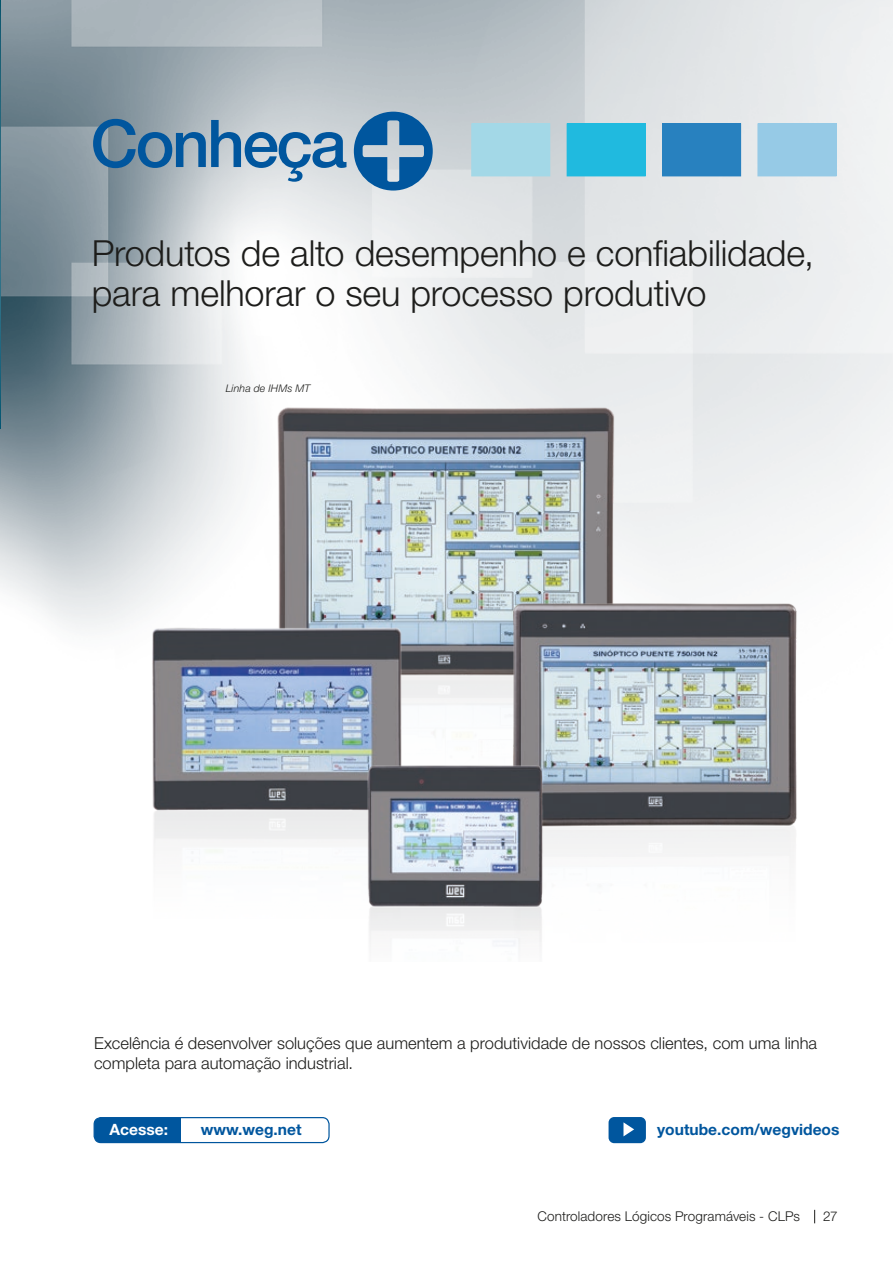
<style>
.page{position:relative;width:893px;height:1263px;background:#fff}
.page>*{position:absolute;margin:0;border:0;box-sizing:border-box;transform-origin:0 0}
.t1{font:500 65.85px "Helvetica Neue LT Pro";letter-spacing:-.04em;color:#00569e}
.t2{font:300 36px/40.2px "Helvetica Neue LT Pro";letter-spacing:-.005em;color:#1d1d1b}
.t3{font:300 16.5px/19.8px "Helvetica Neue LT Pro";color:#1d1d1b}
.t4{font:700 15.6px "Helvetica Neue LT Pro";color:#00569e}
.t5{font:700 15.6px "Helvetica Neue LT Pro";color:#fff}
.t6{font:300 13.5px "Helvetica Neue LT Pro";letter-spacing:.01em;color:#1d1d1b}
.t7{font:italic 300 10.5px "Helvetica Neue LT Pro";letter-spacing:.015em;color:#1d1d1b}
</style>
<div class="page">
<svg style="left:814px;top:1210px;width:1px;height:13px"></svg>
<img style="left:0;top:0;width:893px;height:629px">
<div style="left:472px;top:124px;width:78px;height:52px;background:#a3d8e7"></div>
<div style="left:567px;top:124px;width:78px;height:52px;background:#20badf"></div>
<div style="left:662px;top:124px;width:79px;height:52px;background:#2881bf"></div>
<div style="left:758px;top:124px;width:78px;height:52px;background:#96cae6"></div>
<svg style="left:354px;top:112px;width:79px;height:79px;background:#598db7"></svg>
<div style="left:94px;top:1117px;width:235px;height:25px;background:#00569e;border-radius:7px"></div>
<div style="left:181px;top:1117px;width:148px;height:25px;background:#fff"></div>
<div style="left:94px;top:1117px;width:236px;height:26px;border:1px solid #00569e;border-radius:7px"></div>
<svg style="left:609px;top:1117px;width:37px;height:26px"></svg>
<img style="left:0;top:0;width:1px;height:428px">
<img style="left:259px;top:391px;width:376px;height:346px">
<img style="left:485px;top:587px;width:333px;height:271px">
<img style="left:134px;top:612px;width:285px;height:249px">
<img style="left:347px;top:746px;width:218px;height:201px">
<h1 class="t1" style="left:91px;top:104px;width:258px">Conheça</h1>
<h2 class="t2" style="left:92px;top:232px;width:724px">Produtos de alto desempenho e confiabilidade, para melhorar o seu processo produtivo</h2>
<p class="t7" style="left:226px;top:381px;width:86px">Linha de IHMs MT</p>
<p class="t3" style="left:94px;top:1033px;width:725px">Excelência é desenvolver soluções que aumentem a produtividade de nossos clientes, com uma linha completa para automação industrial.</p>
<p class="t5" style="left:110px;top:1119px;width:60px">Acesse:</p>
<p class="t4" style="left:201px;top:1119px;width:102px">www.weg.net</p>
<p class="t4" style="left:657px;top:1119px;width:184px">youtube.com/wegvideos</p>
<p class="t6" style="left:537px;top:1208px;width:264px">Controladores Lógicos Programáveis - CLPs</p>
<p class="t6" style="left:823px;top:1208px;width:16px">27</p>
</div>
